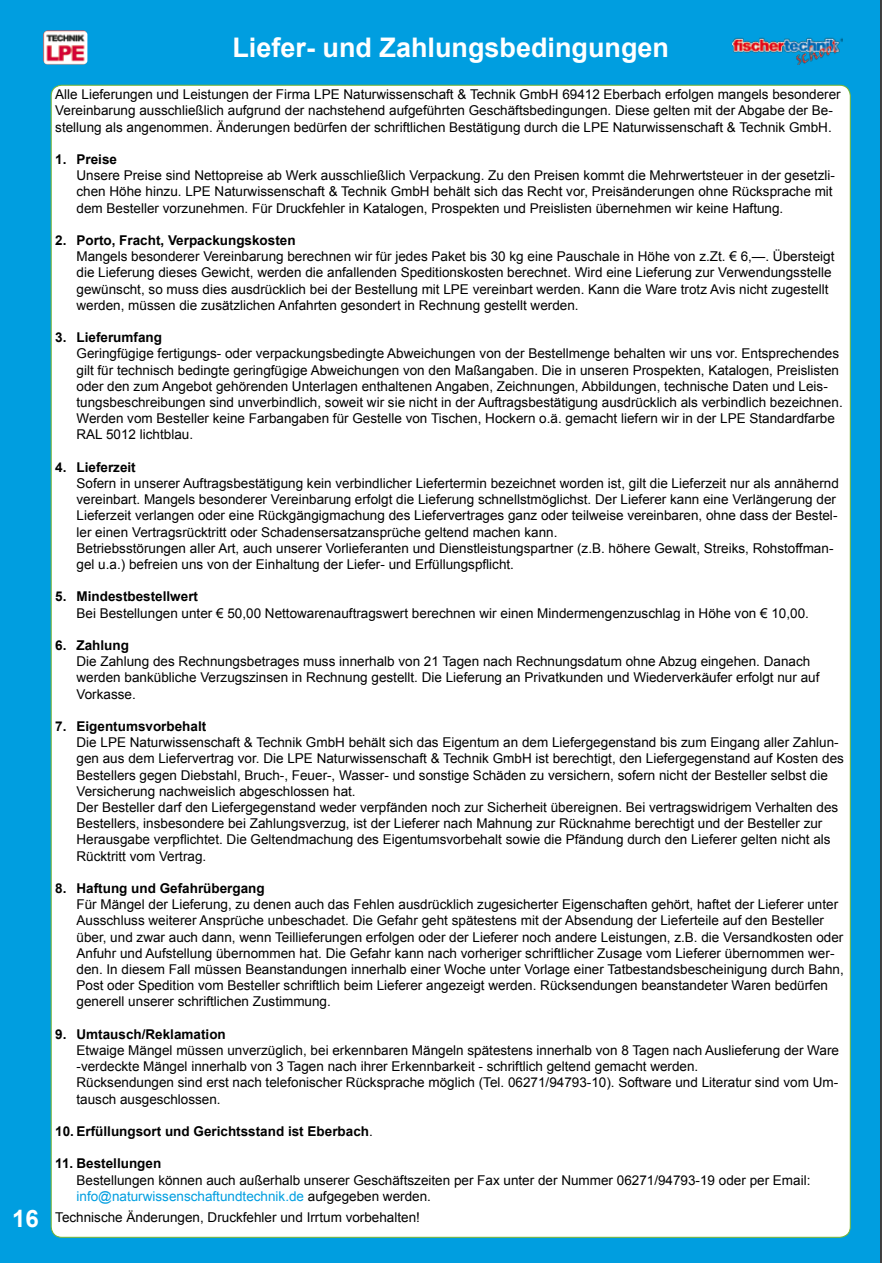
<style>
.page{position:relative;width:893px;height:1263px;background:#fff}
.page>*{position:absolute;margin:0;border:0;box-sizing:border-box;transform-origin:0 0}
.t1{font:700 27px "Arial";color:#fff}
.t2{font:13.5px/16.2px "Arial";color:#000}
.t3{font:700 13.5px "Arial";color:#000}
.s1{font-weight:400}
.s2{color:#009ee0}
.s3{font-weight:700;font-size:24px;color:#fff}
</style>
<div class="page">
<div style="left:0;top:0;width:880px;height:1263px;background:#009ee0"></div>
<img style="left:43px;top:31px;width:44px;height:34px">
<img style="left:733px;top:31px;width:110px;height:34px">
<div style="left:51px;top:85px;width:799px;height:1152px;background:#fff;border-radius:11px"></div>
<hr style="left:880px;top:0;width:2px;height:1263px;background:#3f3f3f">
<h1 class="t1" style="left:232px;top:29px;width:438px">Liefer- und Zahlungsbedingungen</h1>
<p class="t2" style="left:55px;top:86px;width:787px">Alle Lieferungen und Leistungen der Firma LPE Naturwissenschaft &amp; Technik GmbH 69412 Eberbach erfolgen mangels besonderer<br>Vereinbarung ausschließlich aufgrund der nachstehend aufgeführten Geschäftsbedingungen. Diese gelten mit der Abgabe der Be&shy;stellung als angenommen. Änderungen bedürfen der schriftlichen Bestätigung durch die LPE Naturwissenschaft &amp; Technik GmbH.</p>
<p class="t3" style="left:55px;top:150px;width:63px">1. Preise</p>
<p class="t2" style="left:77px;top:167px;width:760px">Unsere Preise sind Nettopreise ab Werk ausschließlich Verpackung. Zu den Preisen kommt die Mehrwertsteuer in der gesetzli&shy;chen Höhe hinzu. LPE Naturwissenschaft &amp; Technik GmbH behält sich das Recht vor, Preisänderungen ohne Rücksprache mit dem Besteller vorzunehmen. Für Druckfehler in Katalogen, Prospekten und Preislisten übernehmen wir keine Haftung.</p>
<p class="t3" style="left:55px;top:231px;width:242px">2. Porto, Fracht, Verpackungskosten</p>
<p class="t2" style="left:77px;top:248px;width:759px">Mangels besonderer Vereinbarung berechnen wir für jedes Paket bis 30 kg eine Pauschale in Höhe von z.Zt. € 6,—. Übersteigt die Lieferung dieses Gewicht, werden die anfallenden Speditionskosten berechnet. Wird eine Lieferung zur Verwendungsstelle gewünscht, so muss dies ausdrücklich bei der Bestellung mit LPE vereinbart werden. Kann die Ware trotz Avis nicht zugestellt werden, müssen die zusätzlichen Anfahrten gesondert in Rechnung gestellt werden.</p>
<p class="t3" style="left:55px;top:328px;width:108px">3. Lieferumfang</p>
<p class="t2" style="left:77px;top:346px;width:768px">Geringfügige fertigungs- oder verpackungsbedingte Abweichungen von der Bestellmenge behalten wir uns vor. Entsprechendes gilt für technisch bedingte geringfügige Abweichungen von den Maßangaben. Die in unseren Prospekten, Katalogen, Preislisten oder den zum Angebot gehörenden Unterlagen enthaltenen Angaben, Zeichnungen, Abbildungen, technische Daten und Leis&shy;tungsbeschreibungen sind unverbindlich, soweit wir sie nicht in der Auftragsbestätigung ausdrücklich als verbindlich bezeichnen.<br>Werden vom Besteller keine Farbangaben für Gestelle von Tischen, Hockern o.ä. gemacht liefern wir in der LPE Standardfarbe RAL 5012 lichtblau.</p>
<p class="t3" style="left:55px;top:458px;width:82px">4. Lieferzeit</p>
<p class="t2" style="left:77px;top:475px;width:764px">Sofern in unserer Auftragsbestätigung kein verbindlicher Liefertermin bezeichnet worden ist, gilt die Lieferzeit nur als annähernd vereinbart. Mangels besonderer Vereinbarung erfolgt die Lieferung schnellstmöglichst. Der Lieferer kann eine Verlängerung der Lieferzeit verlangen oder eine Rückgängigmachung des Liefervertrages ganz oder teilweise vereinbaren, ohne dass der Bestel&shy;ler einen Vertragsrücktritt oder Schadensersatzansprüche geltend machen kann.<br>Betriebsstörungen aller Art, auch unserer Vorlieferanten und Dienstleistungspartner (z.B. höhere Gewalt, Streiks, Rohstoffman&shy;gel u.a.) befreien uns von der Einhaltung der Liefer- und Erfüllungspflicht.</p>
<p class="t3" style="left:55px;top:588px;width:144px">5. Mindestbestellwert</p>
<p class="t2" style="left:77px;top:605px;width:734px">Bei Bestellungen unter € 50,00 Nettowarenauftragswert berechnen wir einen Mindermengenzuschlag in Höhe von € 10,00.</p>
<p class="t3" style="left:55px;top:636px;width:75px">6. Zahlung</p>
<p class="t2" style="left:77px;top:653px;width:744px">Die Zahlung des Rechnungsbetrages muss innerhalb von 21 Tagen nach Rechnungsdatum ohne Abzug eingehen. Danach werden bankübliche Verzugszinsen in Rechnung gestellt. Die Lieferung an Privatkunden und Wiederverkäufer erfolgt nur auf<br>Vorkasse.</p>
<p class="t3" style="left:55px;top:717px;width:153px">7. Eigentumsvorbehalt</p>
<p class="t2" style="left:77px;top:734px;width:769px">Die LPE Naturwissenschaft &amp; Technik GmbH behält sich das Eigentum an dem Liefergegenstand bis zum Eingang aller Zahlun&shy;gen aus dem Liefervertrag vor. Die LPE Naturwissenschaft &amp; Technik GmbH ist berechtigt, den Liefergegenstand auf Kosten des Bestellers gegen Diebstahl, Bruch-, Feuer-, Wasser- und sonstige Schäden zu versichern, sofern nicht der Besteller selbst die Versicherung nachweislich abgeschlossen hat.<br>Der Besteller darf den Liefergegenstand weder verpfänden noch zur Sicherheit übereignen. Bei vertragswidrigem Verhalten des Bestellers, insbesondere bei Zahlungsverzug, ist der Lieferer nach Mahnung zur Rücknahme berechtigt und der Besteller zur Herausgabe verpflichtet. Die Geltendmachung des Eigentumsvorbehalt sowie die Pfändung durch den Lieferer gelten nicht als Rücktritt vom Vertrag.</p>
<p class="t3" style="left:55px;top:879px;width:211px">8. Haftung und Gefahrübergang</p>
<p class="t2" style="left:77px;top:896px;width:769px">Für Mängel der Lieferung, zu denen auch das Fehlen ausdrücklich zugesicherter Eigenschaften gehört, haftet der Lieferer unter Ausschluss weiterer Ansprüche unbeschadet. Die Gefahr geht spätestens mit der Absendung der Lieferteile auf den Besteller über, und zwar auch dann, wenn Teillieferungen erfolgen oder der Lieferer noch andere Leistungen, z.B. die Versandkosten oder Anfuhr und Aufstellung übernommen hat. Die Gefahr kann nach vorheriger schriftlicher Zusage vom Lieferer übernommen wer&shy;den. In diesem Fall müssen Beanstandungen innerhalb einer Woche unter Vorlage einer Tatbestandsbescheinigung durch Bahn, Post oder Spedition vom Besteller schriftlich beim Lieferer angezeigt werden. Rücksendungen beanstandeter Waren bedürfen generell unserer schriftlichen Zustimmung.</p>
<p class="t3" style="left:55px;top:1025px;width:172px">9. Umtausch/Reklamation</p>
<p class="t2" style="left:77px;top:1042px;width:764px">Etwaige Mängel müssen unverzüglich, bei erkennbaren Mängeln spätestens innerhalb von 8 Tagen nach Auslieferung der Ware -verdeckte Mängel innerhalb von 3 Tagen nach ihrer Erkennbarkeit - schriftlich geltend gemacht werden.<br>Rücksendungen sind erst nach telefonischer Rücksprache möglich (Tel. 06271/94793-10). Software und Literatur sind vom Um&shy;tausch ausgeschlossen.</p>
<p class="t3" style="left:55px;top:1122px;width:319px">10. Erfüllungsort und Gerichtsstand ist Eberbach<span class="s1">.</span></p>
<p class="t3" style="left:55px;top:1155px;width:108px">11. Bestellungen</p>
<p class="t2" style="left:77px;top:1172px;width:735px">Bestellungen können auch außerhalb unserer Geschäftszeiten per Fax unter der Nummer 06271/94793-19 oder per Email: <span class="s2">info@naturwissenschaftundtechnik.de</span> aufgegeben werden.</p>
<p class="t2" style="left:12px;top:1210px;width:409px"><span class="s3">16</span> Technische Änderungen, Druckfehler und Irrtum vorbehalten!</p>
</div>
